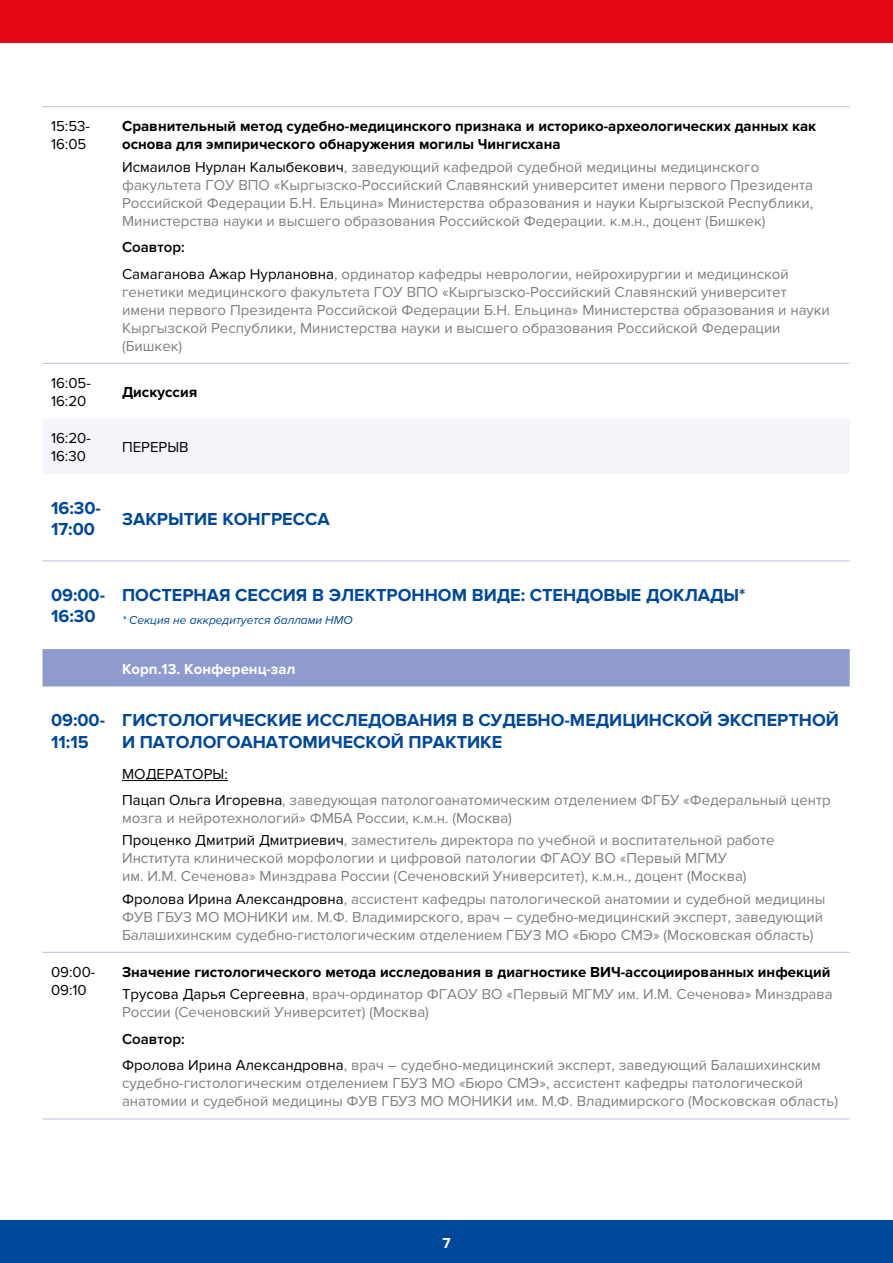
<style>
.page{position:relative;width:893px;height:1263px;background:#fff}
.page>*{position:absolute;margin:0;border:0;box-sizing:border-box;transform-origin:0 0}
.t1{font:700 18px/21.6px "Proxima Nova";color:#00489a}
.t2{font:15px/18px "Proxima Nova";color:#808080}
.t3{font:700 15px/18px "Proxima Nova";color:#000}
.t4{font:15px/18px "Proxima Nova";color:#000}
.t5{font:700 15px "Proxima Nova";color:#fff}
.t6{font:italic 12px "Proxima Nova";color:#00489a}
.s1{color:#000}
.s2{font-weight:600;color:#000}
.s3{font-weight:400}
.s4{font-weight:400;color:#808080}
</style>
<div class="page">
<div style="left:0;top:1220px;width:893px;height:43px;background:#00489a"></div>
<div style="left:0;top:0;width:893px;height:43px;background:#e30613"></div>
<div style="left:43px;top:419px;width:806px;height:55px;background:#f4f5fb"></div>
<div style="left:43px;top:649px;width:807px;height:37px;background:#8f9ace"></div>
<hr style="left:43px;top:106px;width:71px;height:1px;background:#bcc1e3">
<hr style="left:114px;top:106px;width:736px;height:1px;background:#bcc1e3">
<hr style="left:43px;top:560px;width:71px;height:1px;background:#bcc1e3">
<hr style="left:114px;top:560px;width:736px;height:1px;background:#bcc1e3">
<hr style="left:43px;top:1118px;width:71px;height:1px;background:#bcc1e3">
<hr style="left:114px;top:1118px;width:736px;height:1px;background:#bcc1e3">
<hr style="left:43px;top:952px;width:71px;height:1px;background:#bcc1e3">
<hr style="left:114px;top:952px;width:736px;height:1px;background:#bcc1e3">
<hr style="left:43px;top:363px;width:71px;height:1px;background:#bcc1e3">
<hr style="left:114px;top:363px;width:736px;height:1px;background:#bcc1e3">
<hr style="left:122px;top:780px;width:106px;height:1px;background:#000">
<p class="t4" style="left:51px;top:118px;width:41px">15:53-<br>16:05</p>
<p class="t3" style="left:122px;top:118px;width:696px">Сравнительный метод судебно-медицинского признака и историко-археологических данных как основа для эмпирического обнаружения могилы Чингисхана</p>
<p class="t2" style="left:122px;top:158px;width:693px"><span class="s1">Исмаилов Нурлан Калыбекович</span>, заведующий кафедрой судебной медицины медицинского факультета ГОУ ВПО «Кыргызско-Российский Славянский университет имени первого Президента Российской Федерации Б.Н. Ельцина» Министерства образования и науки Кыргызской Республики, Министерства науки и высшего образования Российской Федерации. к.м.н., доцент (Бишкек)</p>
<p class="t2" style="left:122px;top:234px;width:668px;line-height:26.5px"><span class="s2">Соавтор:<br></span><span class="s1">Самаганова Ажар Нурлановна</span>, ординатор кафедры неврологии, нейрохирургии и медицинской</p>
<p class="t2" style="left:122px;top:283px;width:709px">генетики медицинского факультета ГОУ ВПО «Кыргызско-Российский Славянский университет имени первого Президента Российской Федерации Б.Н. Ельцина» Министерства образования и науки Кыргызской Республики, Министерства науки и высшего образования Российской Федерации (Бишкек)</p>
<p class="t4" style="left:51px;top:374px;width:41px">16:05-<br>16:20</p>
<p class="t3" style="left:122px;top:383px;width:77px">Дискуссия</p>
<p class="t4" style="left:51px;top:430px;width:41px">16:20-<br>16:30</p>
<p class="t4" style="left:122px;top:439px;width:68px">ПЕРЕРЫВ</p>
<p class="t1" style="left:51px;top:497px;width:51px">16:30-<br>17:00</p>
<p class="t1" style="left:122px;top:508px;width:209px">ЗАКРЫТИЕ КОНГРЕССА</p>
<p class="t1" style="left:51px;top:584px;width:56px">09:00-<br>16:30</p>
<p class="t1" style="left:122px;top:584px;width:625px">ПОСТЕРНАЯ СЕССИЯ В ЭЛЕКТРОННОМ ВИДЕ: СТЕНДОВЫЕ ДОКЛАДЫ*</p>
<p class="t6" style="left:122px;top:613px;width:232px">* Секция не аккредитуется баллами НМО</p>
<p class="t5" style="left:122px;top:660px;width:175px">Корп.13. Конференц-зал</p>
<p class="t1" style="left:51px;top:710px;width:56px">09:00-<br>11:15</p>
<p class="t1" style="left:122px;top:710px;width:718px">ГИСТОЛОГИЧЕСКИЕ ИССЛЕДОВАНИЯ В СУДЕБНО-МЕДИЦИНСКОЙ ЭКСПЕРТНОЙ<br>И ПАТОЛОГОАНАТОМИЧЕСКОЙ ПРАКТИКЕ</p>
<p class="t2" style="left:122px;top:760px;width:710px;line-height:26.5px"><span class="s1">МОДЕРАТОРЫ:<br>Пацап Ольга Игоревна</span>, заведующая патологоанатомическим отделением ФГБУ «Федеральный центр</p>
<p class="t2" style="left:122px;top:807px;width:654px;line-height:22.2px">мозга и нейротехнологий» ФМБА России, к.м.н. (Москва)<br><span class="s1">Проценко Дмитрий Дмитриевич</span>, заместитель директора по учебной и воспитательной работе</p>
<p class="t2" style="left:122px;top:849px;width:626px">Института клинической морфологии и цифровой патологии ФГАОУ ВО «Первый МГМУ им. И.М. Сеченова» Минздрава России (Сеченовский Университет), к.м.н., доцент (Москва)</p>
<p class="t2" style="left:122px;top:890px;width:705px"><span class="s1">Фролова Ирина Александровна</span>, ассистент кафедры патологической анатомии и судебной медицины<br>ФУВ ГБУЗ МО МОНИКИ им. М.Ф. Владимирского, врач – судебно-медицинский эксперт, заведующий<br>Балашихинским судебно-гистологическим отделением ГБУЗ МО «Бюро СМЭ» (Московская область)</p>
<p class="t4" style="left:51px;top:963px;width:46px">09:00-<br>09:10</p>
<p class="t3" style="left:122px;top:961px;width:712px;line-height:22.2px">Значение гистологического метода исследования в диагностике ВИЧ-ассоциированных инфекций<br><span class="s3">Трусова Дарья Сергеевна</span><span class="s4">, врач-ординатор ФГАОУ ВО «Первый МГМУ им. И.М. Сеченова» Минздрава</span></p>
<p class="t2" style="left:122px;top:1003px;width:308px">России (Сеченовский Университет) (Москва)</p>
<p class="t2" style="left:122px;top:1026px;width:700px;line-height:26.5px"><span class="s2">Соавтор:<br></span><span class="s1">Фролова Ирина Александровна</span>, врач – судебно-медицинский эксперт, заведующий Балашихинским</p>
<p class="t2" style="left:122px;top:1074px;width:718px">судебно-гистологическим отделением ГБУЗ МО «Бюро СМЭ», ассистент кафедры патологической анатомии и судебной медицины ФУВ ГБУЗ МО МОНИКИ им. М.Ф. Владимирского (Московская область)</p>
<p class="t5" style="left:442px;top:1234px;width:10px">7</p>
</div>
